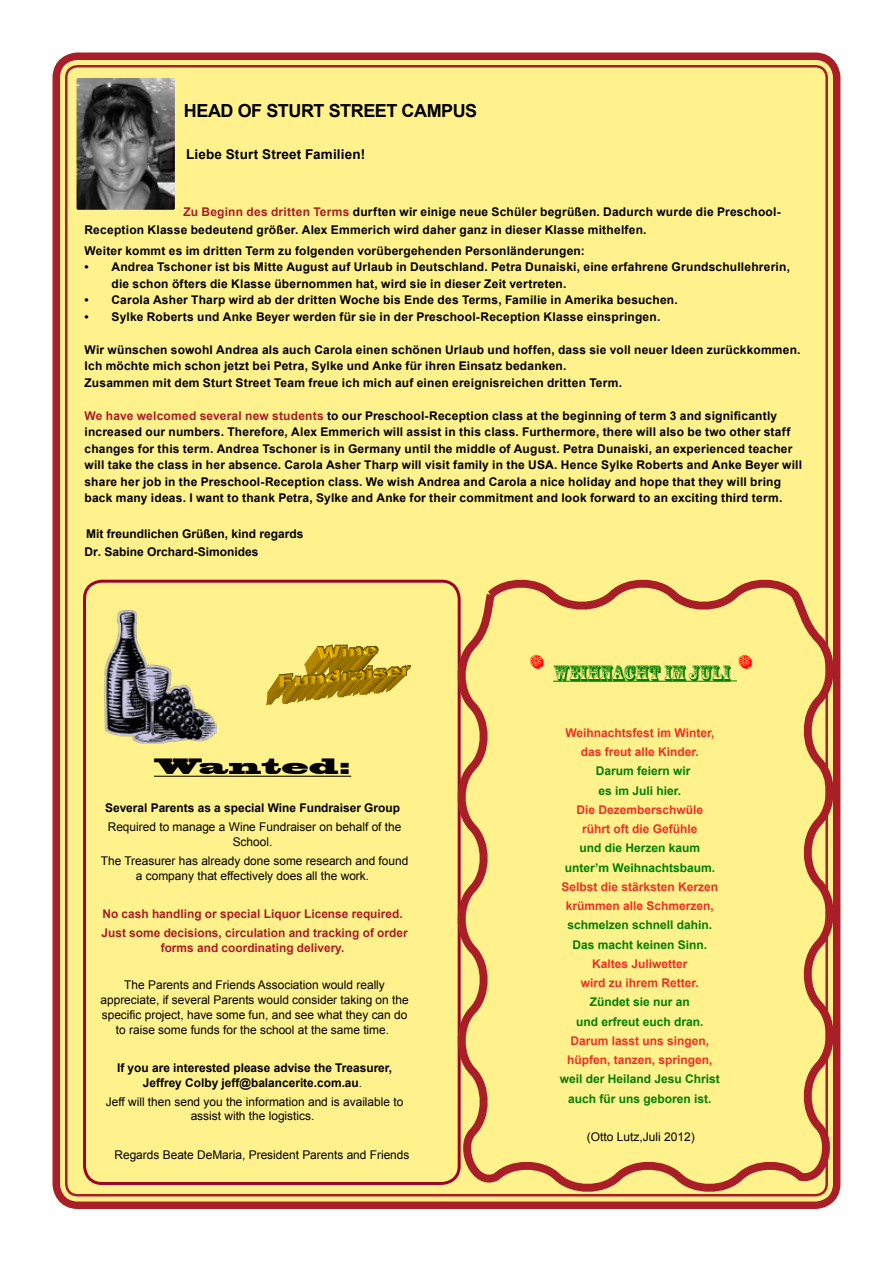
<style>
.page{position:relative;width:893px;height:1263px;background:#fff}
.page>*{position:absolute;margin:0;border:0;box-sizing:border-box;transform-origin:0 0}
.t1{font:21px "Rosewood Std";color:#008000}
.t2{font:20.7px "Blackoak Std";color:#000}
.t3{font:700 18px "Arial";letter-spacing:-.025em;color:#000}
.t4{font:700 13.5px "Arial";letter-spacing:.01em;color:#000}
.t5{font:700 12px/16.5px "Arial";letter-spacing:.015em;color:#000}
.t6{font:12px/14.9px "Arial";color:#000;text-align:center}
.t7{font:700 12px/19.2px "Arial";color:#ee3124;text-align:center}
.t8{font:700 12px/19.2px "Arial";color:#008000;text-align:center}
.t9{font:700 12px/19px "Arial";color:#a81f28}
.s1{color:#a81f28}
.s2{font-weight:400}
.s3{font-size:36px;color:#f00}
</style>
<div class="page">
<div style="left:60px;top:60px;width:773px;height:1141px;background:#fff18c;border-radius:18px"></div>
<div style="left:52px;top:53px;width:788px;height:1156px;border:8px solid #a81f28;border-radius:22px"></div>
<img style="left:77px;top:78px;width:98px;height:132px">
<hr style="left:154px;top:776px;width:197px;height:1px;background:#000">
<div style="left:83px;top:580px;width:378px;height:605px;border:3px solid #9e032a;border-radius:18px"></div>
<svg style="left:266px;top:644px;width:145px;height:61px"></svg>
<img style="left:104px;top:610px;width:113px;height:133px">
<svg style="left:447px;top:569px;width:394px;height:634px"></svg>
<h3 class="t3" style="left:184px;top:99px;width:295px">HEAD OF STURT STREET CAMPUS</h3>
<p class="t4" style="left:186px;top:145px;width:181px">Liebe Sturt Street Familien!</p>
<p class="t5" style="left:85px;top:203px;width:698px;line-height:18px;text-indent:99px"><span class="s1">Zu Beginn des dritten Terms</span> durften wir einige neue Schüler begrüßen. Dadurch wurde die Preschool-<br>Reception Klasse bedeutend größer. Alex Emmerich wird daher ganz in dieser Klasse mithelfen.</p>
<p class="t5" style="left:85px;top:243px;width:502px">Weiter kommt es im dritten Term zu folgenden vorübergehenden Personländerungen:</p>
<p class="t5" style="left:112px;top:259px;width:680px;text-indent:-27px">• Andrea Tschoner ist bis Mitte August auf Urlaub in Deutschland. Petra Dunaiski, eine erfahrene Grundschullehrerin, die schon öfters die Klasse übernommen hat, wird sie in dieser Zeit vertreten.</p>
<p class="t5" style="left:85px;top:292px;width:595px">• Carola Asher Tharp wird ab der dritten Woche bis Ende des Terms, Familie in Amerika besuchen.</p>
<p class="t5" style="left:85px;top:309px;width:577px">• Sylke Roberts und Anke Beyer werden für sie in der Preschool-Reception Klasse einspringen.</p>
<p class="t5" style="left:85px;top:342px;width:718px">Wir wünschen sowohl Andrea als auch Carola einen schönen Urlaub und hoffen, dass sie voll neuer Ideen zurückkommen.<br>Ich möchte mich schon jetzt bei Petra, Sylke und Anke für ihren Einsatz bedanken.<br>Zusammen mit dem Sturt Street Team freue ich mich auf einen ereignisreichen dritten Term.</p>
<p class="t5" style="left:85px;top:408px;width:719px"><span class="s1">We have welcomed several new students</span> to our Preschool-Reception class at the beginning of term 3 and significantly increased our numbers. Therefore, Alex Emmerich will assist in this class. Furthermore, there will also be two other staff changes for this term. Andrea Tschoner is in Germany until the middle of August. Petra Dunaiski, an experienced teacher will take the class in her absence. Carola Asher Tharp will visit family in the USA. Hence Sylke Roberts and Anke Beyer will share her job in the Preschool-Reception class. We wish Andrea and Carola a nice holiday and hope that they will bring back many ideas. I want to thank Petra, Sylke and Anke for their commitment and look forward to an exciting third term.</p>
<p class="t5" style="left:85px;top:525px;width:220px;line-height:18px">Mit freundlichen Grüßen, kind regards<br>Dr. Sabine Orchard-Simonides</p>
<h2 class="t2" style="left:154px;top:753px;width:199px">Wanted:</h2>
<p class="t5" style="left:105px;top:800px;width:296px">Several Parents as a special Wine Fundraiser Group</p>
<p class="t6" style="left:108px;top:820px;width:295px">Required to manage a Wine Fundraiser on behalf of the<br>School.</p>
<p class="t6" style="left:101px;top:853px;width:309px">The Treasurer has already done some research and found a company that effectively does all the work.</p>
<p class="t9" style="left:102px;top:904px;width:308px">No cash handling or special Liquor License required.<br>Just some decisions, circulation and tracking of order</p>
<p class="t9" style="left:161px;top:938px;width:185px">forms and coordinating delivery.</p>
<p class="t6" style="left:100px;top:978px;width:310px">The Parents and Friends Association would really appreciate, if several Parents would consider taking on the specific project, have some fun, and see what they can do to raise some funds for the school at the same time.</p>
<p class="t5" style="left:117px;top:1060px;width:277px;line-height:14.9px;text-align:center">If you are interested please advise the Treasurer,<br>Jeffrey Colby jeff@balancerite.com.au<span class="s2">.</span></p>
<p class="t6" style="left:106px;top:1094px;width:299px">Jeff will then send you the information and is available to assist with the logistics.</p>
<p class="t6" style="left:114px;top:1147px;width:296px">Regards Beate DeMaria, President Parents and Friends</p>
<h1 class="t1" style="left:529px;top:661px;width:224px"><span class="s3">*</span> WEIHNACHT IM JULI <span class="s3">*</span></h1>
<p class="t7" style="left:565px;top:723px;width:151px">Weihnachtsfest im Winter, das freut alle Kinder.</p>
<p class="t8" style="left:596px;top:762px;width:96px;text-align:left">Darum feiern wir es im Juli hier.</p>
<p class="t7" style="left:577px;top:800px;width:128px">Die Dezemberschwüle rührt oft die Gefühle</p>
<p class="t8" style="left:565px;top:839px;width:152px">und die Herzen kaum unter’m Weihnachtsbaum.</p>
<p class="t7" style="left:562px;top:877px;width:158px">Selbst die stärksten Kerzen krümmen alle Schmerzen,</p>
<p class="t8" style="left:568px;top:916px;width:146px">schmelzen schnell dahin.<br>Das macht keinen Sinn.</p>
<p class="t7" style="left:581px;top:954px;width:120px">Kaltes Juliwetter wird zu ihrem Retter.</p>
<p class="t8" style="left:576px;top:993px;width:129px">Zündet sie nur an<br>und erfreut euch dran.</p>
<p class="t7" style="left:567px;top:1031px;width:147px;text-align:left">Darum lasst uns singen, hüpfen, tanzen, springen,</p>
<p class="t8" style="left:560px;top:1070px;width:162px">weil der Heiland Jesu Christ auch für uns geboren ist.</p>
<p class="t6" style="left:587px;top:1129px;width:110px">(Otto Lutz,Juli 2012)</p>
</div>
